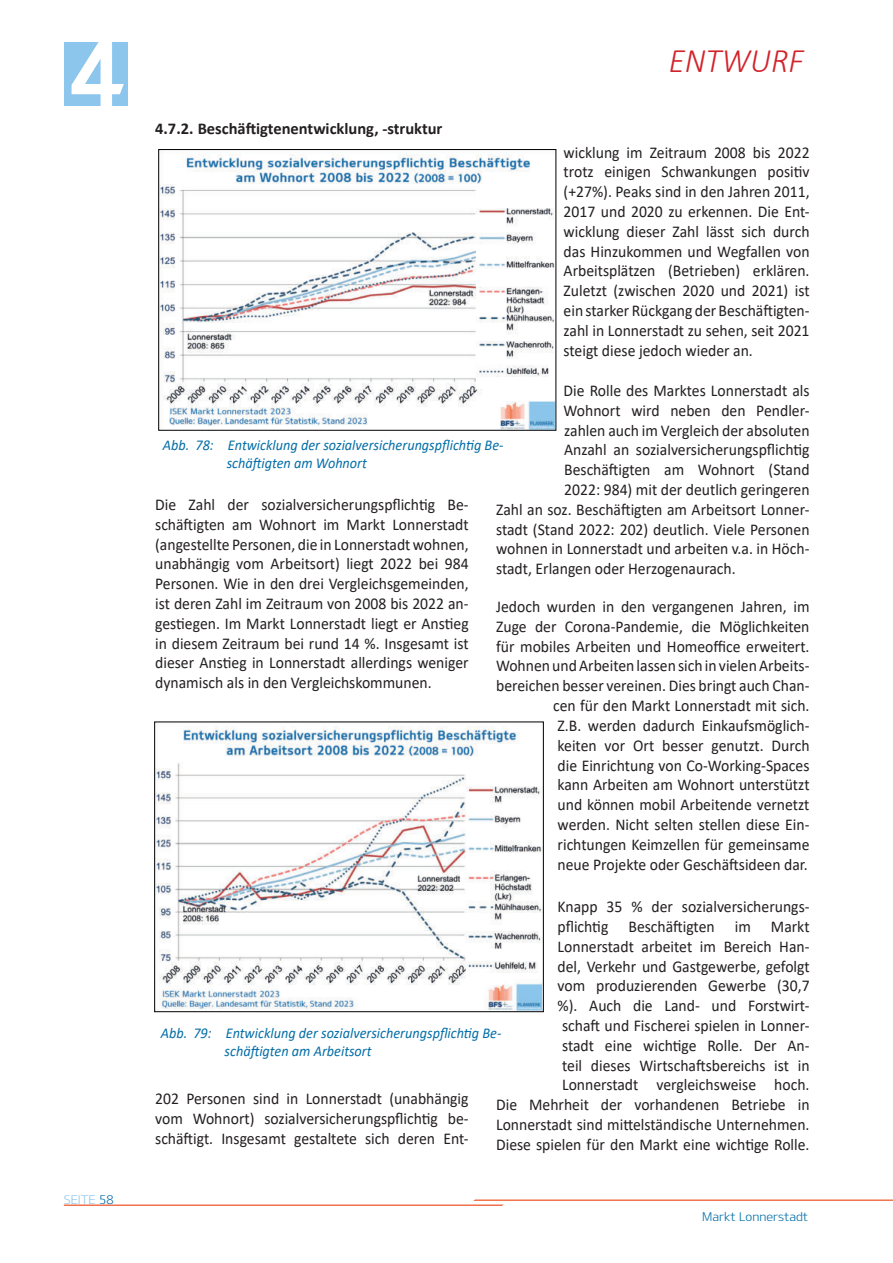
<style>
.page{position:relative;width:893px;height:1263px;background:#fff}
.page>*{position:absolute;margin:0;border:0;box-sizing:border-box;transform-origin:0 0}
.t1{font:90px "Design KOTFB";color:#fff}
.t2{font:italic 300 34.5px "Calibri";color:#d1232a;scale:.95 1}
.t3{font:16.5px/19.8px "Calibri";color:#231f20;text-align:justify;scale:.95 1}
.t4{font:700 16.5px "Calibri";color:#231f20}
.t5{font:italic 15px/18px "Calibri";color:#046ea7;scale:.95 1}
.t6{font:12px "Design KOTFL";color:#046ea7}
.t7{font:12px "Design KOTFL";color:#8cc6ec}
.s1{color:#046ea7}
</style>
<div class="page">
<hr style="left:472px;top:1199px;width:421px;height:2px;background:#f1734a">
<hr style="left:64px;top:1204px;width:442px;height:2px;background:#f1714c">
<div style="left:64px;top:43px;width:64px;height:63px;background:#8cc6ec"></div>
<img style="left:161px;top:154px;width:393px;height:274px">
<img style="left:157px;top:724px;width:384px;height:286px">
<h1 class="t1" style="left:70px;top:24px;width:55px">4</h1>
<h2 class="t2" style="left:669px;top:40px;width:144px">ENTWURF</h2>
<p class="t4" style="left:155px;top:121px;width:289px">4.7.2. Beschäftigtenentwicklung, -struktur</p>
<p class="t7" style="left:64px;top:1195px;width:51px">SEITE <span class="s1">58</span></p>
<p class="t3" style="left:564px;top:143px;width:260px">wicklung im Zeitraum 2008 bis 2022 trotz einigen Schwankungen positiv (+27%). Peaks sind in den Jahren 2011, 2017 und 2020 zu erkennen. Die Ent&shy;wicklung dieser Zahl lässt sich durch das Hinzukommen und Wegfallen von Arbeitsplätzen (Betrieben) erklären.<br>Zuletzt (zwischen 2020 und 2021) ist ein starker Rückgang der Beschäftigten&shy;zahl in Lonnerstadt zu sehen, seit 2021 steigt diese jedoch wieder an.</p>
<p class="t3" style="left:564px;top:381px;width:260px">Die Rolle des Marktes Lonnerstadt als</p>
<p class="t3" style="left:564px;top:401px;width:260px">Wohnort wird neben den Pendler-</p>
<p class="t3" style="left:564px;top:421px;width:260px">zahlen auch im Vergleich der absoluten</p>
<p class="t3" style="left:564px;top:440px;width:260px">Anzahl an sozialversicherungspflichtig</p>
<p class="t3" style="left:564px;top:459px;width:260px">Beschäftigten am Wohnort (Stand</p>
<p class="t3" style="left:564px;top:479px;width:260px">2022: 984) mit der deutlich geringeren</p>
<p class="t3" style="left:496px;top:499px;width:331px">Zahl an soz. Beschäftigten am Arbeitsort Lonner-</p>
<p class="t3" style="left:496px;top:519px;width:331px">stadt (Stand 2022: 202) deutlich. Viele Personen</p>
<p class="t3" style="left:496px;top:539px;width:331px">wohnen in Lonnerstadt und arbeiten v.a. in Höch-</p>
<p class="t3" style="left:496px;top:559px;width:254px">stadt, Erlangen oder Herzogenaurach.</p>
<p class="t3" style="left:496px;top:596px;width:331px;text-align:right">Jedoch wurden in den vergangenen Jahren, im Zuge der Corona-Pandemie, die Möglichkeiten für mobiles Arbeiten und Homeoffice erweitert.<br>Wohnen und Arbeiten lassen sich in vielen Arbeits&shy;bereichen besser vereinen. Dies bringt auch Chan&shy;cen für den Markt Lonnerstadt mit sich.<br>Z.B. werden dadurch Einkaufsmöglich-<br>keiten vor Ort besser genutzt. Durch<br>die Einrichtung von Co-Working-Spaces<br>kann Arbeiten am Wohnort unterstützt<br>und können mobil Arbeitende vernetzt<br>werden. Nicht selten stellen diese Ein&shy;richtungen Keimzellen für gemeinsame<br>neue Projekte oder Geschäftsideen dar.</p>
<p class="t3" style="left:496px;top:896px;width:331px;text-align:right">Knapp 35 % der sozialversicherungs-<br>pflichtig Beschäftigten im Markt Lonnerstadt arbeitet im Bereich Han-<br>del, Verkehr und Gastgewerbe, gefolgt<br>vom produzierenden Gewerbe (30,7<br>%). Auch die Land- und Forstwirt-<br>schaft und Fischerei spielen in Lonner-<br>stadt eine wichtige Rolle. Der An-<br>teil dieses Wirtschaftsbereichs ist in Lonnerstadt vergleichsweise hoch.<br>Die Mehrheit der vorhandenen Betriebe in Lonnerstadt sind mittelständische Unternehmen.<br>Diese spielen für den Markt eine wichtige Rolle.</p>
<p class="t5" style="left:227px;top:435px;width:293px;text-indent:-64px">Abb. 78: Entwicklung der sozialversicherungspflichtig Be&shy;schäftigten am Wohnort</p>
<p class="t3" style="left:155px;top:494px;width:332px">Die Zahl der sozialversicherungspflichtig Be&shy;schäftigten am Wohnort im Markt Lonnerstadt (angestellte Personen, die in Lonnerstadt wohnen, unabhängig vom Arbeitsort) liegt 2022 bei 984<br>Personen. Wie in den drei Vergleichsgemeinden, ist deren Zahl im Zeitraum von 2008 bis 2022 an&shy;gestiegen. Im Markt Lonnerstadt liegt er Anstieg in diesem Zeitraum bei rund 14 %. Insgesamt ist dieser Anstieg in Lonnerstadt allerdings weniger dynamisch als in den Vergleichskommunen.</p>
<p class="t5" style="left:225px;top:1023px;width:293px;text-indent:-64px">Abb. 79: Entwicklung der sozialversicherungspflichtig Be&shy;schäftigten am Arbeitsort</p>
<p class="t3" style="left:155px;top:1089px;width:331px">202 Personen sind in Lonnerstadt (unabhängig vom Wohnort) sozialversicherungspflichtig be&shy;schäftigt. Insgesamt gestaltete sich deren Ent-</p>
<p class="t6" style="left:702px;top:1211px;width:107px">Markt Lonnerstadt</p>
</div>
